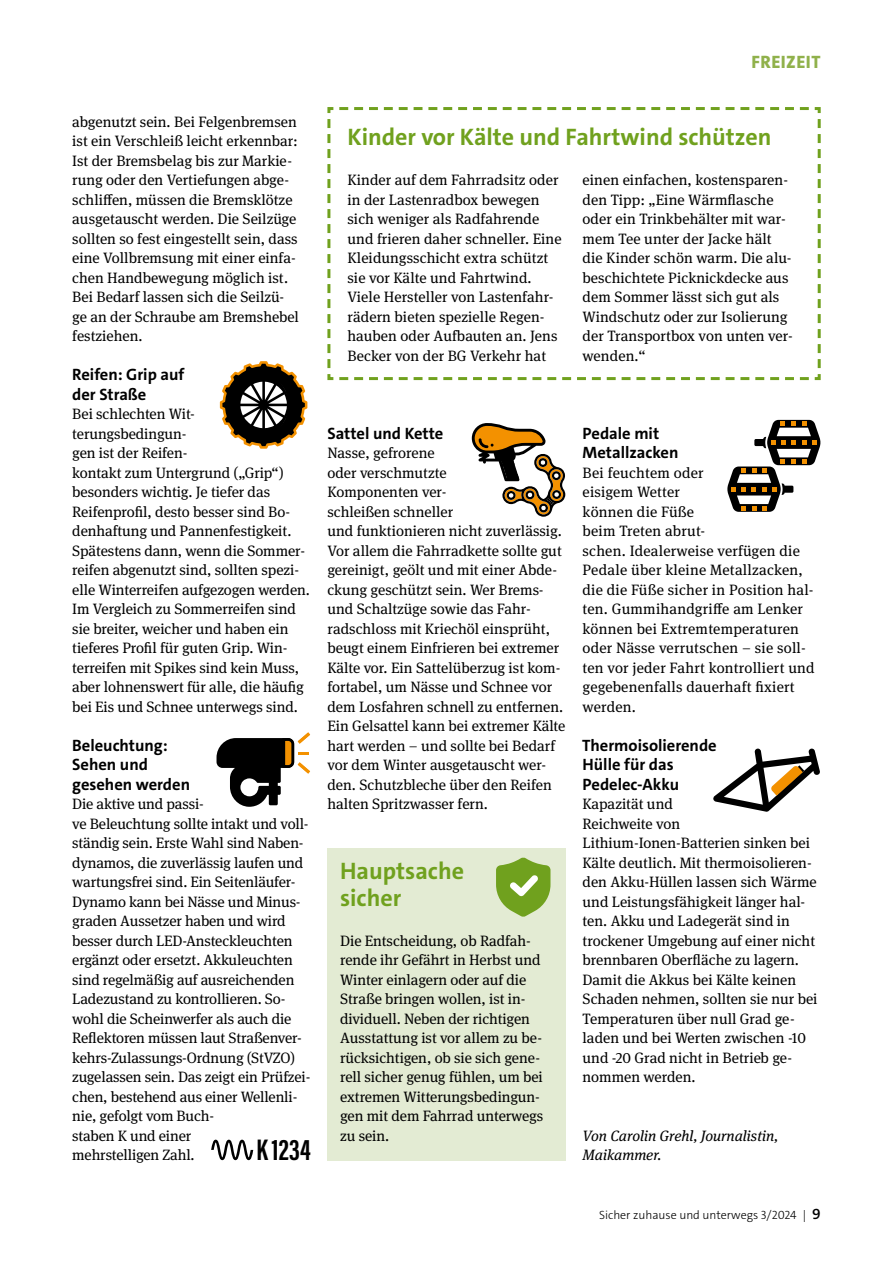
<style>
.page{position:relative;width:893px;height:1263px;background:#fff}
.page>*{position:absolute;margin:0;border:0;box-sizing:border-box;transform-origin:0 0}
.Ü1_klein_16_Kasten{font:700 24px/27px "The Sans";color:#70a11e}
.t1{font:800 18px "The Sans";letter-spacing:.025em;color:#90b14b}
.Subhead_2{font:700 16.5px/19.5px "The Sans";color:#000}
.Fließtext{font:15px/19.5px "DGUV Meta Serif";color:#000}
.Autor{font:italic 15px/19.5px "DGUV Meta Serif";color:#000}
.t2{font:300 12px "The Sans";color:#000}
.s1{font-weight:600;font-size:15px}
</style>
<div class="page">
<svg style="left:220px;top:361px;width:87px;height:88px"></svg>
<svg style="left:217px;top:732px;width:93px;height:75px"></svg>
<svg style="left:472px;top:423px;width:93px;height:94px"></svg>
<svg style="left:727px;top:420px;width:94px;height:92px"></svg>
<svg style="left:713px;top:748px;width:107px;height:64px"></svg>
<svg style="left:327px;top:107px;width:494px;height:274px"></svg>
<div style="left:327px;top:848px;width:239px;height:312px;background:#e3ebd3"></div>
<svg style="left:496px;top:857px;width:54px;height:60px"></svg>
<svg style="left:211px;top:1140px;width:43px;height:21px"></svg>
<p class="t1" style="left:751px;top:50px;width:70px">FREIZEIT</p>
<p class="Fließtext" style="left:72px;top:112px;width:228px">abgenutzt sein. Bei Felgenbremsen ist ein Verschleiß leicht erkennbar:<br>Ist der Bremsbelag bis zur Markie&shy;rung oder den Vertiefungen abge&shy;schliffen, müssen die Bremsklötze ausgetauscht werden. Die Seilzüge sollten so fest eingestellt sein, dass eine Vollbremsung mit einer einfa&shy;chen Handbewegung möglich ist.<br>Bei Bedarf lassen sich die Seilzü&shy;ge an der Schraube am Bremshebel festziehen.</p>
<p class="Subhead_2" style="left:72px;top:365px;width:114px">Reifen: Grip auf der Straße</p>
<p class="Fließtext" style="left:72px;top:404px;width:239px">Bei schlechten Wit&shy;terungsbedingun-<br>gen ist der Reifen-<br>kontakt zum Untergrund („Grip“) besonders wichtig. Je tiefer das<br>Reifenprofil, desto besser sind Bo&shy;denhaftung und Pannenfestigkeit.<br>Spätestens dann, wenn die Sommer&shy;reifen abgenutzt sind, sollten spezi&shy;elle Winterreifen aufgezogen werden.<br>Im Vergleich zu Sommerreifen sind sie breiter, weicher und haben ein tieferes Profil für guten Grip. Win&shy;terreifen mit Spikes sind kein Muss, aber lohnenswert für alle, die häufig bei Eis und Schnee unterwegs sind.</p>
<p class="Subhead_2" style="left:72px;top:735px;width:119px">Beleuchtung:<br>Sehen und gesehen werden</p>
<p class="Fließtext" style="left:72px;top:794px;width:240px">Die aktive und passi-<br>ve Beleuchtung sollte intakt und voll&shy;ständig sein. Erste Wahl sind Naben&shy;dynamos, die zuverlässig laufen und wartungsfrei sind. Ein Seitenläufer-<br>Dynamo kann bei Nässe und Minus&shy;graden Aussetzer haben und wird besser durch LED-Ansteckleuchten ergänzt oder ersetzt. Akkuleuchten sind regelmäßig auf ausreichenden<br>Ladezustand zu kontrollieren. So&shy;wohl die Scheinwerfer als auch die<br>Reflektoren müssen laut Straßenver&shy;kehrs-Zulassungs-Ordnung (StVZO) zugelassen sein. Das zeigt ein Prüfzei&shy;chen, bestehend aus einer Wellenli&shy;nie, gefolgt vom Buch-<br>staben K und einer<br>mehrstelligen Zahl.</p>
<h3 class="Ü1_klein_16_Kasten" style="left:347px;top:123px;width:426px">Kinder vor Kälte und Fahrtwind schützen</h3>
<p class="Fließtext" style="left:347px;top:170px;width:216px">Kinder auf dem Fahrradsitz oder in der Lastenradbox bewegen sich weniger als Radfahrende und frieren daher schneller. Eine<br>Kleidungsschicht extra schützt sie vor Kälte und Fahrtwind.<br>Viele Hersteller von Lastenfahr&shy;rädern bieten spezielle Regen&shy;hauben oder Aufbauten an. Jens<br>Becker von der BG Verkehr hat</p>
<p class="Fließtext" style="left:583px;top:170px;width:212px">einen einfachen, kostensparen&shy;den Tipp: „Eine Wärmflasche oder ein Trinkbehälter mit war&shy;mem Tee unter der Jacke hält die Kinder schön warm. Die alu&shy;beschichtete Picknickdecke aus dem Sommer lässt sich gut als<br>Windschutz oder zur Isolierung der Transportbox von unten ver&shy;wenden.“</p>
<p class="Subhead_2" style="left:327px;top:423px;width:117px">Sattel und Kette</p>
<p class="Fließtext" style="left:327px;top:443px;width:240px">Nasse, gefrorene<br>oder verschmutzte<br>Komponenten ver-<br>schleißen schneller<br>und funktionieren nicht zuverlässig.<br>Vor allem die Fahrradkette sollte gut gereinigt, geölt und mit einer Abde&shy;ckung geschützt sein. Wer Brems&shy;und Schaltzüge sowie das Fahr&shy;radschloss mit Kriechöl einsprüht, beugt einem Einfrieren bei extremer<br>Kälte vor. Ein Sattelüberzug ist kom&shy;fortabel, um Nässe und Schnee vor dem Losfahren schnell zu entfernen.<br>Ein Gelsattel kann bei extremer Kälte hart werden – und sollte bei Bedarf vor dem Winter ausgetauscht wer&shy;den. Schutzbleche über den Reifen halten Spritzwasser fern.</p>
<h3 class="Ü1_klein_16_Kasten" style="left:340px;top:857px;width:125px">Hauptsache sicher</h3>
<p class="Fließtext" style="left:340px;top:931px;width:205px">Die Entscheidung, ob Radfah&shy;rende ihr Gefährt in Herbst und<br>Winter einlagern oder auf die<br>Straße bringen wollen, ist in&shy;dividuell. Neben der richtigen<br>Ausstattung ist vor allem zu be&shy;rücksichtigen, ob sie sich gene&shy;rell sicher genug fühlen, um bei extremen Witterungsbedingun&shy;gen mit dem Fahrrad unterwegs zu sein.</p>
<p class="Subhead_2" style="left:583px;top:423px;width:97px">Pedale mit<br>Metallzacken</p>
<p class="Fließtext" style="left:583px;top:463px;width:234px">Bei feuchtem oder<br>eisigem Wetter<br>können die Füße<br>beim Treten abrut-<br>schen. Idealerweise verfügen die<br>Pedale über kleine Metallzacken, die die Füße sicher in Position hal&shy;ten. Gummihandgriffe am Lenker können bei Extremtemperaturen oder Nässe verrutschen – sie soll&shy;ten vor jeder Fahrt kontrolliert und gegebenenfalls dauerhaft fixiert werden.</p>
<p class="Subhead_2" style="left:582px;top:735px;width:136px">Thermoisolierende<br>Hülle für das<br>Pedelec-Akku</p>
<p class="Fließtext" style="left:583px;top:794px;width:236px">Kapazität und<br>Reichweite von<br>Lithium-Ionen-Batterien sinken bei<br>Kälte deutlich. Mit thermoisolieren&shy;den Akku-Hüllen lassen sich Wärme und Leistungsfähigkeit länger hal&shy;ten. Akku und Ladegerät sind in trockener Umgebung auf einer nicht brennbaren Oberfläche zu lagern.<br>Damit die Akkus bei Kälte keinen<br>Schaden nehmen, sollten sie nur bei<br>Temperaturen über null Grad ge&shy;laden und bei Werten zwischen -10 und -20 Grad nicht in Betrieb ge&shy;nommen werden.</p>
<p class="Autor" style="left:583px;top:1126px;width:197px">Von Carolin Grehl, Journalistin,<br>Maikammer.</p>
<p class="t2" style="left:599px;top:1207px;width:223px">Sicher zuhause und unterwegs 3/2024 | <span class="s1">9</span></p>
</div>
